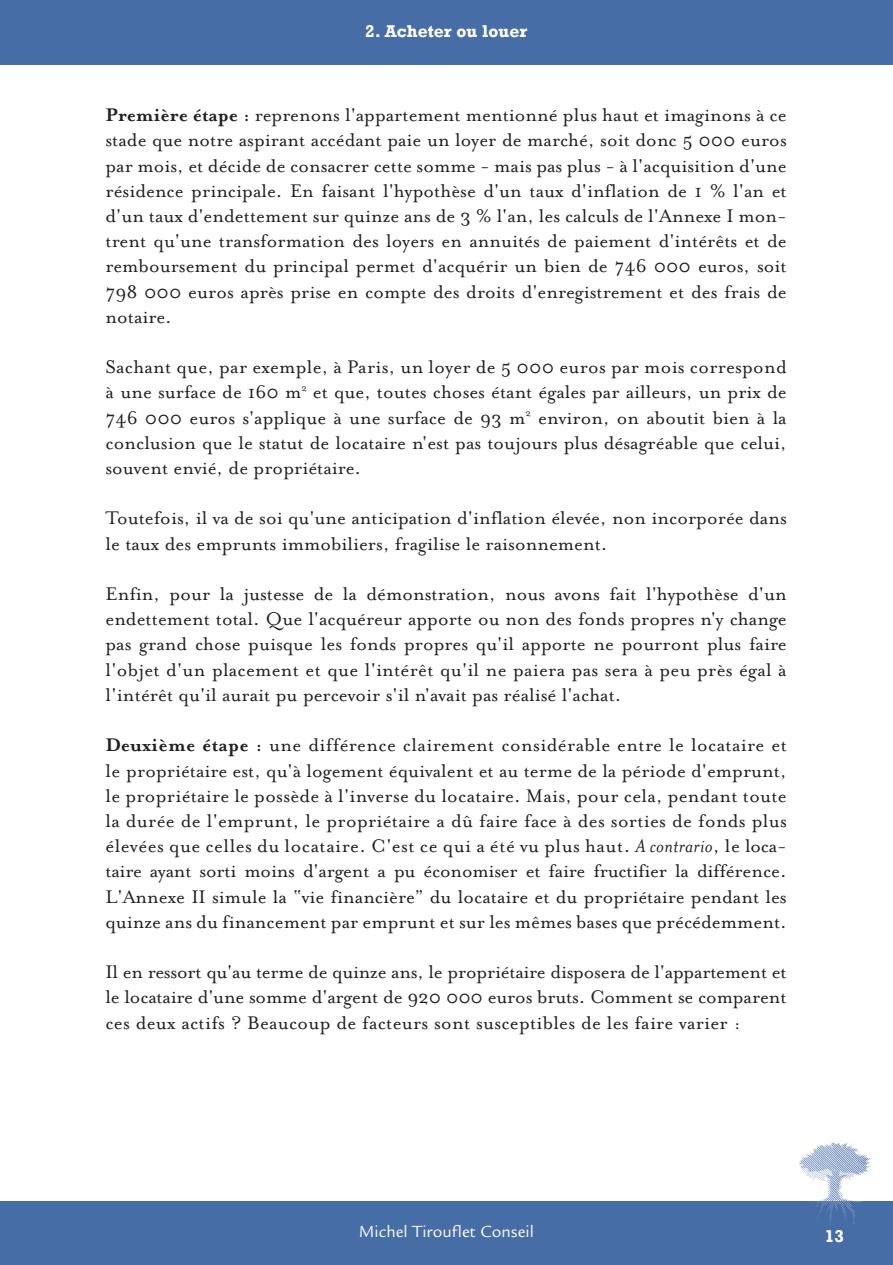
<style>
.page{position:relative;width:893px;height:1265px;background:#fff}
.page>*{position:absolute;margin:0;border:0;box-sizing:border-box;transform-origin:0 0}
.t1{font:21px/25.2px "Mrs Eaves Roman";color:#231f20;text-align:justify}
.t2{font:17.5px "Legacy Sans";color:#fff}
.t3{font:700 17.5px "Rockwell";color:#fff}
.s1{font-family:"Mrs Eaves";font-weight:700}
.s2{font-family:"Mrs Eaves";font-style:italic}
</style>
<div class="page">
<div style="left:0;top:1px;width:893px;height:64px;background:#476da6"></div>
<div style="left:0;top:1201px;width:893px;height:64px;background:#476da6"></div>
<img style="left:799px;top:1141px;width:72px;height:84px">
<p class="t3" style="left:365px;top:21px;width:163px">2. Acheter ou louer</p>
<p class="t1" style="left:105px;top:101px;width:683px"><span class="s1">Première étape :</span> reprenons l'appartement mentionné plus haut et imaginons à ce stade que notre aspirant accédant paie un loyer de marché, soit donc 5 000 euros par mois, et décide de consacrer cette somme - mais pas plus - à l'acquisition d'une résidence principale. En faisant l'hypothèse d'un taux d'inflation de 1 % l'an et d'un taux d'endettement sur quinze ans de 3 % l'an, les calculs de l'Annexe I mon&shy;trent qu'une transformation des loyers en annuités de paiement d'intérêts et de remboursement du principal permet d'acquérir un bien de 746 000 euros, soit 798 000 euros après prise en compte des droits d'enregistrement et des frais de notaire.</p>
<p class="t1" style="left:105px;top:353px;width:683px">Sachant que, par exemple, à Paris, un loyer de 5 000 euros par mois correspond à une surface de 160 m<sup>2</sup> et que, toutes choses étant égales par ailleurs, un prix de 746 000 euros s'applique à une surface de 93 m<sup>2</sup> environ, on aboutit bien à la conclusion que le statut de locataire n'est pas toujours plus désagréable que celui, souvent envié, de propriétaire.</p>
<p class="t1" style="left:105px;top:505px;width:683px">Toutefois, il va de soi qu'une anticipation d'inflation élevée, non incorporée dans le taux des emprunts immobiliers, fragilise le raisonnement.</p>
<p class="t1" style="left:105px;top:580px;width:683px">Enfin, pour la justesse de la démonstration, nous avons fait l'hypothèse d'un endettement total. Que l'acquéreur apporte ou non des fonds propres n'y change pas grand chose puisque les fonds propres qu'il apporte ne pourront plus faire l'objet d'un placement et que l'intérêt qu'il ne paiera pas sera à peu près égal à l'intérêt qu'il aurait pu percevoir s'il n'avait pas réalisé l'achat.</p>
<p class="t1" style="left:105px;top:731px;width:683px"><span class="s1">Deuxième étape :</span> une différence clairement considérable entre le locataire et le propriétaire est, qu'à logement équivalent et au terme de la période d'emprunt, le propriétaire le possède à l'inverse du locataire. Mais, pour cela, pendant toute la durée de l'emprunt, le propriétaire a dû faire face à des sorties de fonds plus élevées que celles du locataire. C'est ce qui a été vu plus haut. <span class="s2">A contrario</span>, le loca&shy;taire ayant sorti moins d'argent a pu économiser et faire fructifier la différence.<br>L'Annexe II simule la “vie financière” du locataire et du propriétaire pendant les quinze ans du financement par emprunt et sur les mêmes bases que précédemment.</p>
<p class="t1" style="left:105px;top:958px;width:683px">Il en ressort qu'au terme de quinze ans, le propriétaire disposera de l'appartement et le locataire d'une somme d'argent de 920 000 euros bruts. Comment se comparent ces deux actifs ? Beaucoup de facteurs sont susceptibles de les faire varier :</p>
<p class="t2" style="left:359px;top:1225px;width:177px">Michel Tirouflet Conseil</p>
<p class="t3" style="left:825px;top:1225px;width:21px">13</p>
</div>
